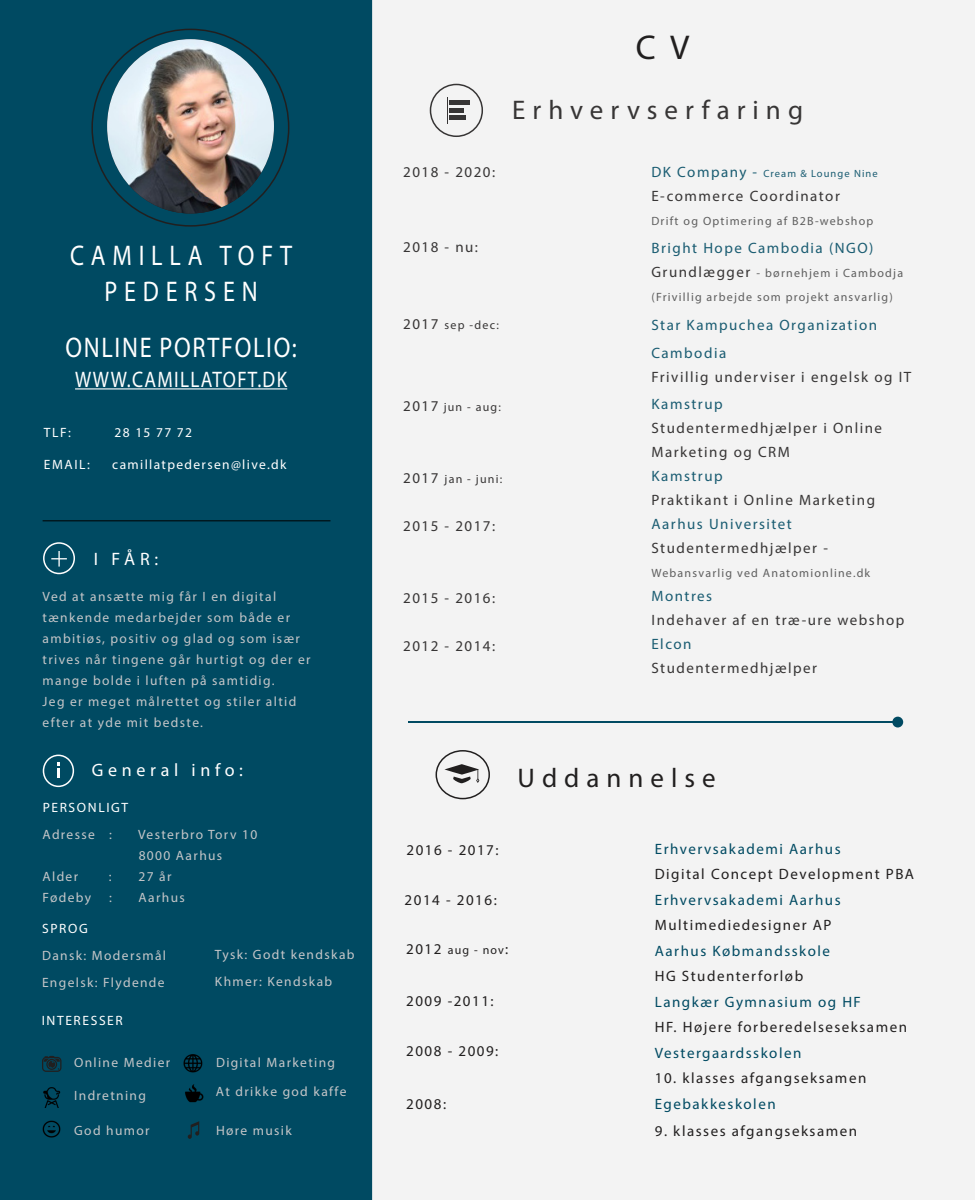
<style>
.page{position:relative;width:975px;height:1200px;background:#fff}
.page>*{position:absolute;margin:0;border:0;box-sizing:border-box;transform-origin:0 0}
.t1{font:34.5px "Myriad Pro";color:#211f1f}
.t2{font:28.5px/36px "Myriad Pro";letter-spacing:.275em;color:#fff;text-align:center;scale:.85 1}
.t3{font:28.5px "Myriad Pro";letter-spacing:.07em;color:#fff;scale:.85 1}
.t4{font:27px "Myriad Pro";letter-spacing:.26em;color:#211f1f}
.t5{font:22.5px "Myriad Pro";letter-spacing:.07em;color:#fff;scale:.85 1}
.t6{font:18px "Myriad Pro";letter-spacing:.26em;color:#fff}
.t7{font:15px/25.5px "Myriad Pro";letter-spacing:.1em;color:#211f1f}
.t8{font:15px/28.5px "Myriad Pro";letter-spacing:.1em;color:#004a62}
.t9{font:13.5px/21px "Myriad Pro";letter-spacing:.1em;color:#c5c6c8}
.t10{font:13.5px "Myriad Pro";letter-spacing:.12em;color:#fff}
.t11{font:13.5px "Myriad Pro";letter-spacing:.1em;color:#fff}
.t12{font:12px/24px "Myriad Pro";letter-spacing:.1em;color:#4d4d4d}
.t13{font:12px "Myriad Pro";letter-spacing:.1em;color:#211f1f}
.t14{font:10.5px "Myriad Pro";letter-spacing:.1em;color:#004a62}
.s1{font-size:15px}
.s2{font-size:15px;color:#211f1f}
.s3{color:#004a62}
</style>
<div class="page">
<div style="left:28px;top:0;width:947px;height:1200px;background:#f2f2f2"></div>
<div style="left:430px;top:84px;width:53px;height:53px;border:2px solid #211f1f;border-radius:50%"></div>
<hr style="left:449px;top:100px;width:20px;height:4px;background:#373535">
<hr style="left:449px;top:108px;width:15px;height:4px;background:#373535">
<hr style="left:449px;top:116px;width:17px;height:4px;background:#373535">
<svg style="left:447px;top:97px;width:1px;height:26px"></svg>
<div style="left:0;top:0;width:372px;height:1200px;background:#004a62"></div>
<hr style="left:43px;top:520px;width:287px;height:1px;background:#000">
<div style="left:43px;top:755px;width:31px;height:32px;border:2px solid #fff;border-radius:50%"></div>
<svg style="left:188px;top:1121px;width:11px;height:18px"></svg>
<svg style="left:42px;top:1056px;width:19px;height:16px"></svg>
<svg style="left:57px;top:763px;width:3px;height:15px"></svg>
<div style="left:43px;top:542px;width:32px;height:32px;border:2px solid #fff;border-radius:50%"></div>
<svg style="left:51px;top:551px;width:16px;height:16px"></svg>
<div style="left:436px;top:750px;width:54px;height:49px;border:2px solid #211f1f;border-radius:50%"></div>
<svg style="left:444px;top:764px;width:35px;height:19px"></svg>
<img style="left:184px;top:1081px;width:19px;height:24px">
<img style="left:39px;top:1086px;width:23px;height:22px">
<hr style="left:408px;top:721px;width:490px;height:2px;background:#004a62">
<div style="left:892px;top:717px;width:11px;height:11px;background:#004a62;border-radius:50%"></div>
<img style="left:107px;top:39px;width:167px;height:175px">
<hr style="left:75px;top:388px;width:212px;height:1px;background:#fff">
<img style="left:184px;top:1051px;width:19px;height:22px">
<p class="t2" style="left:70px;top:237px;width:263px">CAMILLA TOFT<br>PEDERSEN</p>
<p class="t3" style="left:65px;top:330px;width:274px">ONLINE PORTFOLIO:</p>
<p class="t5" style="left:75px;top:365px;width:251px">WWW.CAMILLATOFT.DK</p>
<p class="t10" style="left:44px;top:424px;width:28px">TLF:</p>
<p class="t10" style="left:115px;top:424px;width:79px">28 15 77 72</p>
<p class="t10" style="left:44px;top:456px;width:47px">EMAIL:</p>
<p class="t11" style="left:112px;top:456px;width:176px">camillatpedersen@live.dk</p>
<p class="t6" style="left:94px;top:548px;width:66px">I FÅR:</p>
<p class="t9" style="left:43px;top:586px;width:270px">Ved at ansætte mig får I en digital tænkende medarbejder som både er ambitiøs, positiv og glad og som især trives når tingene går hurtigt og der er mange bolde i luften på samtidig.</p>
<p class="t9" style="left:43px;top:691px;width:255px">Jeg er meget målrettet og stiler altid efter at yde mit bedste.</p>
<p class="t6" style="left:92px;top:759px;width:153px">General info:</p>
<p class="t10" style="left:43px;top:800px;width:87px">PERSONLIGT</p>
<p class="t9" style="left:43px;top:824px;width:71px">Adresse :</p>
<p class="t9" style="left:138px;top:824px;width:121px">Vesterbro Torv 10<br>8000 Aarhus</p>
<p class="t9" style="left:43px;top:866px;width:37px">Alder</p>
<p class="t9" style="left:109px;top:866px;width:4px">:</p>
<p class="t9" style="left:138px;top:866px;width:35px">27 år</p>
<p class="t9" style="left:43px;top:887px;width:50px">Fødeby</p>
<p class="t9" style="left:109px;top:887px;width:4px">:</p>
<p class="t9" style="left:139px;top:887px;width:48px">Aarhus</p>
<p class="t10" style="left:42px;top:920px;width:47px">SPROG</p>
<p class="t9" style="left:42px;top:944px;width:126px">Dansk: Modersmål</p>
<p class="t9" style="left:42px;top:971px;width:124px">Engelsk: Flydende</p>
<p class="t10" style="left:42px;top:1012px;width:83px">INTERESSER</p>
<p class="t9" style="left:74px;top:1052px;width:98px">Online Medier</p>
<p class="t9" style="left:74px;top:1085px;width:73px">Indretning</p>
<p class="t9" style="left:74px;top:1120px;width:77px">God humor</p>
<p class="t9" style="left:215px;top:944px;width:141px">Tysk: Godt kendskab</p>
<p class="t9" style="left:215px;top:971px;width:119px">Khmer: Kendskab</p>
<p class="t9" style="left:216px;top:1052px;width:121px">Digital Marketing</p>
<p class="t9" style="left:216px;top:1081px;width:132px">At drikke god kaffe</p>
<p class="t9" style="left:216px;top:1120px;width:77px">Høre musik</p>
<p class="t1" style="left:636px;top:26px;width:55px">C V</p>
<h3 class="t4" style="left:512px;top:93px;width:292px">Erhvervserfaring</h3>
<p class="t7" style="left:403px;top:159px;width:94px">2018 - 2020:</p>
<p class="t7" style="left:403px;top:234px;width:76px">2018 - nu:</p>
<p class="t13" style="left:403px;top:317px;width:97px"><span class="s1">2017</span> sep -dec:</p>
<p class="t13" style="left:403px;top:400px;width:99px"><span class="s1">2017</span> jun - aug:</p>
<p class="t13" style="left:403px;top:472px;width:101px"><span class="s1">2017</span> jan - juni:</p>
<p class="t7" style="left:403px;top:513px;width:94px">2015 - 2017:</p>
<p class="t7" style="left:403px;top:585px;width:94px">2015 - 2016:</p>
<p class="t7" style="left:403px;top:633px;width:94px">2012 - 2014:</p>
<p class="t14" style="left:651px;top:167px;width:228px"><span class="s1">DK Company -</span> Cream &amp; Lounge Nine</p>
<p class="t7" style="left:651px;top:183px;width:190px">E-commerce Coordinator</p>
<p class="t12" style="left:651px;top:209px;width:224px">Drift og Optimering af B2B-webshop</p>
<p class="t8" style="left:651px;top:234px;width:223px">Bright Hope Cambodia (NGO)</p>
<p class="t12" style="left:651px;top:261px;width:253px"><span class="s2">Grundlægger</span> - børnehjem i Cambodja (Frivillig arbejde som projekt ansvarlig)</p>
<p class="t8" style="left:651px;top:310px;width:227px">Star Kampuchea Organization<br>Cambodia</p>
<p class="t7" style="left:651px;top:364px;width:261px">Frivillig underviser i engelsk og IT</p>
<p class="t8" style="left:651px;top:390px;width:73px">Kamstrup</p>
<p class="t7" style="left:651px;top:416px;width:232px;line-height:24px">Studentermedhjælper i Online<br>Marketing og CRM</p>
<p class="t8" style="left:651px;top:462px;width:73px">Kamstrup</p>
<p class="t7" style="left:651px;top:487px;width:225px">Praktikant i Online Marketing</p>
<p class="t8" style="left:651px;top:510px;width:142px">Aarhus Universitet</p>
<p class="t7" style="left:651px;top:535px;width:178px">Studentermedhjælper -</p>
<p class="t12" style="left:651px;top:561px;width:220px">Webansvarlig ved Anatomionline.dk</p>
<p class="t8" style="left:651px;top:582px;width:62px">Montres</p>
<p class="t7" style="left:651px;top:607px;width:255px">Indehaver af en træ-ure webshop</p>
<p class="t8" style="left:651px;top:630px;width:42px">Elcon</p>
<p class="t7" style="left:651px;top:655px;width:167px">Studentermedhjælper</p>
<p class="t4" style="left:518px;top:761px;width:200px">Uddannelse</p>
<p class="t7" style="left:406px;top:837px;width:94px">2016 - 2017:</p>
<p class="t7" style="left:405px;top:887px;width:94px">2014 - 2016:</p>
<p class="t13" style="left:406px;top:942px;width:104px"><span class="s1">2012</span> aug - nov<span class="s1">:</span></p>
<p class="t7" style="left:406px;top:988px;width:89px">2009 -2011:</p>
<p class="t7" style="left:406px;top:1038px;width:94px">2008 - 2009:</p>
<p class="t7" style="left:406px;top:1091px;width:41px">2008:</p>
<p class="t7" style="left:655px;top:836px;width:261px"><span class="s3">Erhvervsakademi Aarhus<br></span>Digital Concept Development PBA</p>
<p class="t8" style="left:655px;top:885px;width:187px">Erhvervsakademi Aarhus</p>
<p class="t7" style="left:655px;top:912px;width:178px;text-align:justify">Multimediedesigner AP <span class="s3">Aarhus Købmandsskole </span>HG Studenterforløb</p>
<p class="t8" style="left:655px;top:987px;width:208px">Langkær Gymnasium og HF</p>
<p class="t7" style="left:655px;top:1014px;width:254px">HF. Højere forberedelseseksamen<br><span class="s3">Vestergaardsskolen</span></p>
<p class="t7" style="left:655px;top:1065px;width:213px">10. klasses afgangseksamen<br><span class="s3">Egebakkeskolen</span></p>
<p class="t7" style="left:655px;top:1118px;width:204px">9. klasses afgangseksamen</p>
</div>
